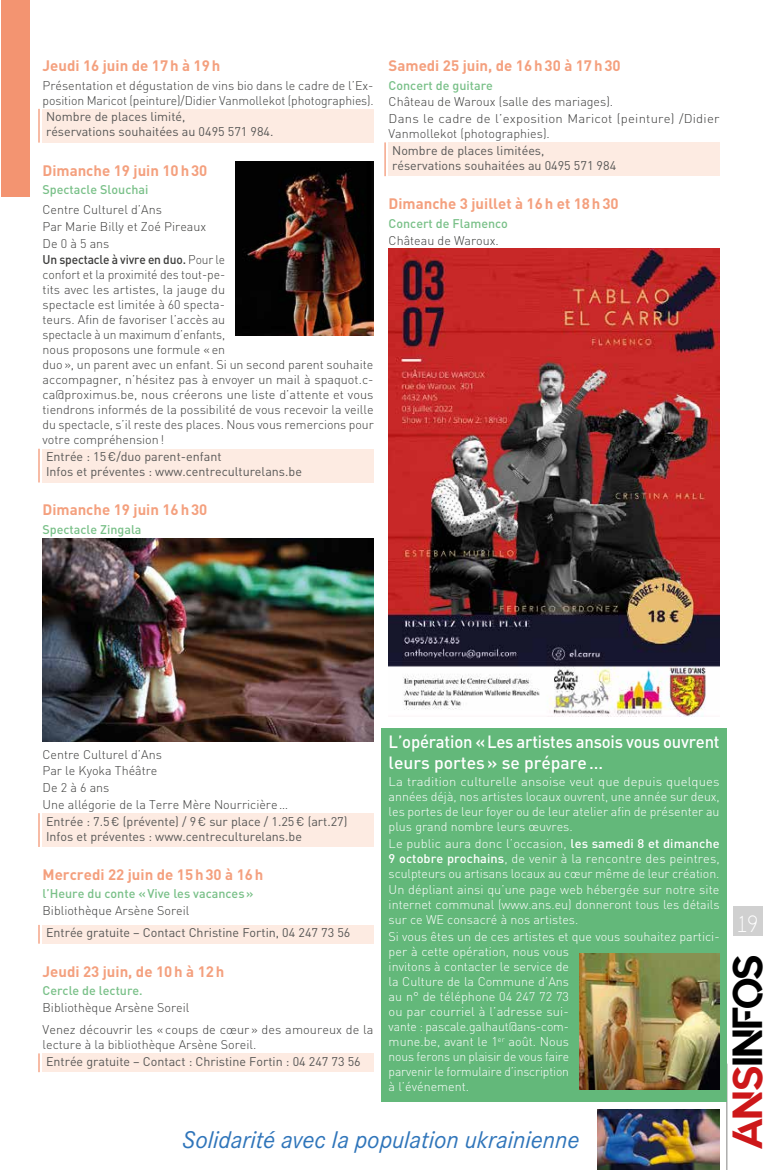
<style>
.page{position:relative;width:780px;height:1170px;background:#fff}
.page>*{position:absolute;margin:0;border:0;box-sizing:border-box;transform-origin:0 0}
.t1{font:41.88px "Quantify";color:#000}
.t2{font:italic 25px "Corporate S";color:#2f75ba}
.t3{font:23.75px "Champagne&Limousines";color:#fff;scale:.95 1}
.t4{font:500 17.5px/21px "DIN";letter-spacing:-.01em;color:#fff;scale:.95 1}
.t5{font:700 15px "DIN";color:#f4a07e}
.t6{font:300 12.5px/15px "DIN";color:#3c3c3b}
.t7{font:300 12.5px/15px "DIN";color:#fff;text-align:justify}
.t8{font:12.5px/15px "DIN";color:#575756}
.t9{font:300 12.5px/15px "DIN";color:#fff;text-align:justify;scale:1.04 1}
.t10{font:500 12.5px "DIN";color:#79c088}
.s1{font-weight:500}
.s2{color:#cd1719}
</style>
<div class="page">
<hr style="left:726px;top:1063px;width:1px;height:106px;background:#9d9d9c">
<div style="left:732px;top:905px;width:30px;height:30px;background:#d0d0d0"></div>
<div style="left:1px;top:0;width:28px;height:197px;background:#f39471"></div>
<img style="left:597px;top:1109px;width:122px;height:60px">
<div style="left:43px;top:109px;width:330px;height:34px;background:#fdebe2"></div>
<hr style="left:38px;top:109px;width:2px;height:34px;background:#f39471">
<div style="left:43px;top:448px;width:330px;height:34px;background:#fdebe2"></div>
<hr style="left:38px;top:448px;width:2px;height:34px;background:#f39471">
<div style="left:43px;top:813px;width:330px;height:33px;background:#fdebe2"></div>
<hr style="left:38px;top:813px;width:2px;height:33px;background:#f39471">
<div style="left:43px;top:924px;width:330px;height:19px;background:#fdebe2"></div>
<svg style="left:38px;top:925px;width:2px;height:18px"></svg>
<div style="left:43px;top:1053px;width:330px;height:19px;background:#fdebe2"></div>
<svg style="left:38px;top:1053px;width:2px;height:19px"></svg>
<img style="left:43px;top:538px;width:330px;height:203px">
<div style="left:388px;top:142px;width:331px;height:34px;background:#fdebe2"></div>
<hr style="left:384px;top:142px;width:1px;height:34px;background:#f39471">
<div style="left:381px;top:728px;width:345px;height:51px;background:#63b87a"></div>
<div style="left:381px;top:769px;width:345px;height:71px;background:#63b87a"></div>
<div style="left:381px;top:831px;width:345px;height:56px;background:#63b87a"></div>
<div style="left:381px;top:878px;width:345px;height:56px;background:#63b87a"></div>
<div style="left:381px;top:925px;width:345px;height:176px;background:#63b87a"></div>
<img style="left:388px;top:249px;width:331px;height:467px">
<img style="left:236px;top:161px;width:137px;height:175px">
<img style="left:579px;top:953px;width:140px;height:136px">
<p class="t5" style="left:43px;top:56px;width:179px">Jeudi 16 juin de 17h à 19h</p>
<p class="t6" style="left:43px;top:77px;width:333px">Présentation et dégustation de vins bio dans le cadre de l’Ex&shy;position Maricot (peinture)/Didier Vanmollekot (photographies).</p>
<p class="t8" style="left:46px;top:109px;width:229px">Nombre de places limité,<br>réservations souhaitées au 0495 571 984.</p>
<p class="t5" style="left:43px;top:160px;width:166px">Dimanche 19 juin 10h30</p>
<p class="t10" style="left:43px;top:182px;width:107px">Spectacle Slouchai</p>
<p class="t6" style="left:43px;top:201px;width:184px;line-height:16.8px">Centre Culturel d’Ans<br>Par Marie Billy et Zoé Pireaux<br>De 0 à 5 ans<br><span class="s1">Un spectacle à vivre en duo.</span> Pour le</p>
<p class="t6" style="left:43px;top:267px;width:333px">confort et la proximité des tout-pe-<br>tits avec les artistes, la jauge du<br>spectacle est limitée à 60 specta-<br>teurs. Afin de favoriser l’accès au<br>spectacle à un maximum d’enfants,<br>nous proposons une formule «en<br>duo», un parent avec un enfant. Si un second parent souhaite accompagner, n’hésitez pas à envoyer un mail à spaquot.c&shy;ca@proximus.be, nous créerons une liste d’attente et vous tiendrons informés de la possibilité de vous recevoir la veille du spectacle, s’il reste des places. Nous vous remercions pour votre compréhension!</p>
<p class="t8" style="left:46px;top:449px;width:257px">Entrée : 15€/duo parent-enfant<br>Infos et préventes : www.centreculturelans.be</p>
<p class="t5" style="left:43px;top:500px;width:166px">Dimanche 19 juin 16h30</p>
<p class="t10" style="left:43px;top:521px;width:100px">Spectacle Zingala</p>
<p class="t5" style="left:388px;top:56px;width:233px">Samedi 25 juin, de 16h30 à 17h30</p>
<p class="t10" style="left:388px;top:77px;width:106px">Concert de guitare</p>
<p class="t6" style="left:388px;top:93px;width:332px;line-height:16.8px">Château de Waroux (salle des mariages).<br>Dans le cadre de l’exposition Maricot (peinture) /Didier</p>
<p class="t6" style="left:388px;top:126px;width:163px">Vanmollekot (photographies).</p>
<p class="t8" style="left:392px;top:143px;width:225px">Nombre de places limitées, réservations souhaitées au 0495 571 984</p>
<p class="t5" style="left:388px;top:194px;width:231px">Dimanche 3 juillet à 16h et 18h30</p>
<p class="t10" style="left:388px;top:215px;width:121px">Concert de Flamenco</p>
<p class="t6" style="left:388px;top:232px;width:112px">Château de Waroux.</p>
<p class="t6" style="left:43px;top:745px;width:247px;line-height:16.8px">Centre Culturel d’Ans<br>Par le Kyoka Théâtre<br>De 2 à 6 ans<br>Une allégorie de la Terre Mère Nourricière…</p>
<p class="t8" style="left:46px;top:813px;width:303px">Entrée : 7.5€ (prévente) / 9€ sur place / 1.25€ (art.27)<br>Infos et préventes : www.centreculturelans.be</p>
<p class="t5" style="left:43px;top:864px;width:222px">Mercredi 22 juin de 15h30 à 16h</p>
<p class="t10" style="left:43px;top:885px;width:212px">l’Heure du conte «Vive les vacances»</p>
<p class="t6" style="left:43px;top:903px;width:148px">Bibliothèque Arsène Soreil</p>
<p class="t8" style="left:46px;top:925px;width:306px">Entrée gratuite – Contact Christine Fortin, 04 247 73 56</p>
<p class="t5" style="left:43px;top:961px;width:183px">Jeudi 23 juin, de 10h à 12h</p>
<p class="t10" style="left:43px;top:982px;width:102px">Cercle de lecture.</p>
<p class="t6" style="left:43px;top:996px;width:332px;line-height:22.1px">Bibliothèque Arsène Soreil<br>Venez découvrir les « coups de cœur » des amoureux de la</p>
<p class="t6" style="left:43px;top:1036px;width:215px">lecture à la bibliothèque Arsène Soreil.</p>
<p class="t8" style="left:46px;top:1053px;width:316px">Entrée gratuite – Contact : Christine Fortin : 04 247 73 56</p>
<h3 class="t4" style="left:388px;top:730px;width:350px">L’opération «Les artistes ansois vous ouvrent leurs portes» se prépare…</h3>
<p class="t9" style="left:388px;top:773px;width:320px">La tradition culturelle ansoise veut que depuis quelques années déjà, nos artistes locaux ouvrent, une année sur deux, les portes de leur foyer ou de leur atelier afin de présenter au plus grand nombre leurs œuvres.</p>
<p class="t7" style="left:388px;top:835px;width:332px">Le public aura donc l’occasion, <span class="s1">les samedi 8 et dimanche 9 octobre prochains</span>, de venir à la rencontre des peintres, sculpteurs ou artisans locaux au cœur même de leur création.</p>
<p class="t7" style="left:388px;top:882px;width:332px">Un dépliant ainsi qu’une page web hébergée sur notre site internet communal (www.ans.eu) donneront tous les détails sur ce WE consacré à nos artistes.</p>
<p class="t7" style="left:388px;top:928px;width:332px;text-align:left">Si vous êtes un de ces artistes et que vous souhaitez partici&shy;per à cette opération, nous vous<br>invitons à contacter le service de<br>la Culture de la Commune d’Ans<br>au n° de téléphone 04 247 72 73<br>ou par courriel à l’adresse sui-<br>vante : pascale.galhaut@ans-com-<br>mune.be, avant le 1<sup>er</sup> août. Nous<br>nous ferons un plaisir de vous faire<br>parvenir le formulaire d’inscription<br>à l’événement.</p>
<h2 class="t2" style="left:182px;top:1125px;width:399px">Solidarité avec la population ukrainienne</h2>
<h3 class="t3" style="left:736px;top:911px;width:25px">19</h3>
<h1 class="t1" style="left:724px;top:1149px;width:197px;rotate:-90deg"><span class="s2">ANS</span>INFOS</h1>
</div>
